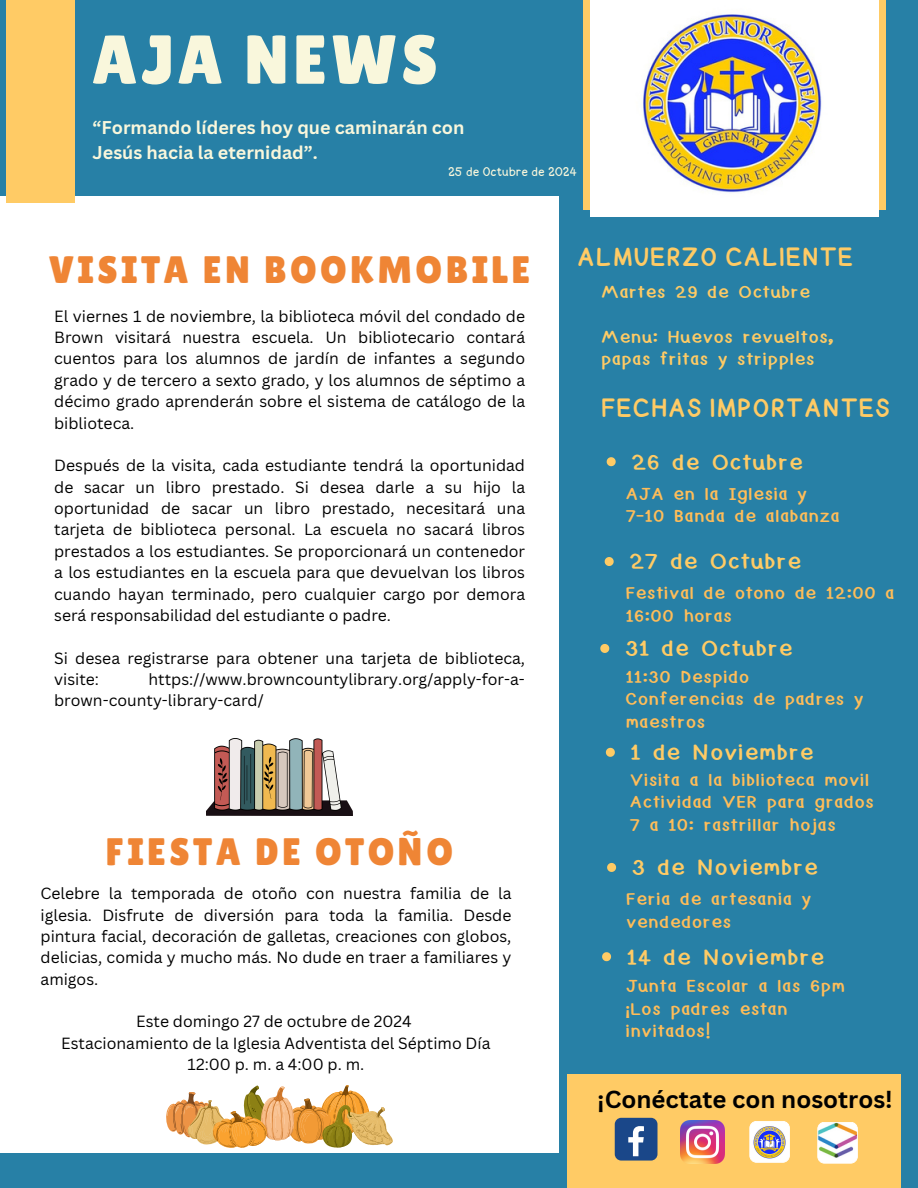
<style>
.page{position:relative;width:918px;height:1188px;background:#fff}
.page>*{position:absolute;margin:0;border:0;box-sizing:border-box;transform-origin:0 0}
.t1{font:69.15px "Lilita One";letter-spacing:.06em;color:#f9f7dc}
.t2{font:38.25px "Lilita One";letter-spacing:.09em;color:#ef8535}
.t3{font:700 27px "milktea";color:#ffcb65}
.t4{font:700 24px "Canva Sans";color:#000}
.t5{font:700 21px "smile r";color:#ffcb65}
.t6{font:700 18px/24.8px "Canva Sans";color:#f9f7dc}
.t7{font:700 16.5px/22.5px "smile r";color:#ffbd59}
.t8{font:700 16.5px/22.5px "smile r";color:#ffcb65}
.t9{font:15.75px/21.3px "Canva Sans";color:#000;text-align:justify}
.t10{font:13.2px "milktea";color:#f9f7dc}
.s1{font-family:"Noto Sans"}
</style>
<div class="page">
<div style="left:0;top:1153px;width:896px;height:35px;background:#2780a6"></div>
<div style="left:560px;top:196px;width:358px;height:992px;background:#2780a6"></div>
<div style="left:0;top:0;width:918px;height:196px;background:#2780a6"></div>
<div style="left:584px;top:0;width:302px;height:209px;background:#ffcb65"></div>
<div style="left:567px;top:1074px;width:333px;height:114px;background:#ffcb65"></div>
<div style="left:615px;top:1118px;width:43px;height:43px;background:#1a4789;border-radius:6px"></div>
<svg style="left:628px;top:1126px;width:16px;height:30px"></svg>
<img style="left:680px;top:1120px;width:44px;height:44px">
<svg style="left:749px;top:1121px;width:41px;height:42px;background:#cdc8c7"></svg>
<img style="left:591px;top:0;width:288px;height:217px">
<svg style="left:817px;top:1122px;width:41px;height:42px;background:#dcdbd6"></svg>
<div style="left:6px;top:0;width:69px;height:202px;background:#ffcb65"></div>
<img style="left:206px;top:739px;width:146px;height:76px">
<svg style="left:166px;top:1085px;width:227px;height:63px"></svg>
<svg style="left:607px;top:457px;width:9px;height:9px"></svg>
<svg style="left:600px;top:644px;width:9px;height:9px"></svg>
<svg style="left:607px;top:863px;width:9px;height:9px"></svg>
<svg style="left:602px;top:952px;width:9px;height:9px"></svg>
<svg style="left:606px;top:748px;width:9px;height:9px"></svg>
<svg style="left:605px;top:557px;width:9px;height:9px"></svg>
<h6 class="t1" style="left:92px;top:20px;width:348px">AJA NEWS</h6>
<p class="t6" style="left:93px;top:115px;width:373px">“Formando líderes hoy que caminarán con<br>Jesús hacia la eternidad”.</p>
<h3 class="t10" style="left:448px;top:159px;width:130px">25 de Octubre de 2024</h3>
<h4 class="t2" style="left:49px;top:248px;width:483px">VISITA EN BOOKMOBILE</h4>
<p class="t9" style="left:54px;top:305px;width:472px">El viernes 1 de noviembre, la biblioteca móvil del condado de Brown visitará nuestra escuela. Un bibliotecario contará cuentos para los alumnos de jardín de infantes a segundo grado y de tercero a sexto grado, y los alumnos de séptimo a décimo grado aprenderán sobre el sistema de catálogo de la biblioteca.</p>
<p class="t9" style="left:54px;top:455px;width:472px">Después de la visita, cada estudiante tendrá la oportunidad de sacar un libro prestado. Si desea darle a su hijo la oportunidad de sacar un libro prestado, necesitará una tarjeta de biblioteca personal. La escuela no sacará libros prestados a los estudiantes. Se proporcionará un contenedor a los estudiantes en la escuela para que devuelvan los libros cuando hayan terminado, pero cualquier cargo por demora será responsabilidad del estudiante o padre.</p>
<p class="t9" style="left:54px;top:647px;width:472px">Si desea registrarse para obtener una tarjeta de biblioteca, visite:</p>
<p class="t9" style="left:54px;top:668px;width:472px;text-indent:94px">https://www.browncountylibrary.org/apply-for-a&shy;brown-county-library-card/</p>
<p class="t2" style="left:106px;top:830px;width:349px">FIESTA DE OTOÑO</p>
<h2 class="t9" style="left:41px;top:882px;width:472px">Celebre la temporada de otoño con nuestra familia de la iglesia. Disfrute de diversión para toda la familia. Desde pintura facial, decoración de galletas, creaciones con globos, delicias, comida y mucho más. No dude en traer a familiares y amigos.</h2>
<p class="t9" style="left:136px;top:1011px;width:277px">Este domingo 27 de octubre de 2024</p>
<p class="t9" style="left:61px;top:1032px;width:431px">Estacionamiento de la Iglesia Adventista del Séptimo Día</p>
<p class="t9" style="left:188px;top:1053px;width:178px">12:00 p. m. a 4:00 p. m.</p>
<p class="t3" style="left:577px;top:231px;width:278px">ALMUERZO CALIENTE</p>
<p class="t8" style="left:601px;top:279px;width:211px">Martes 29 de Octubre</p>
<p class="t8" style="left:601px;top:324px;width:235px">Menú: Huevos revueltos, papas fritas y stripples</p>
<p class="t3" style="left:600px;top:382px;width:292px">FECHAS IMPORTANTES</p>
<p class="t5" style="left:631px;top:443px;width:174px">26 de Octubre</p>
<h6 class="t7" style="left:625px;top:480px;width:184px">AJA en la Iglesia y</h6>
<p class="t7" style="left:625px;top:503px;width:216px">7-10 Banda de alabanza</p>
<p class="t5" style="left:629px;top:542px;width:174px">27 de Octubre</p>
<p class="t7" style="left:625px;top:580px;width:271px">Festival de otoño de 12:00 a<br>16:00 horas</p>
<p class="t5" style="left:625px;top:629px;width:170px">31 de Octubre</p>
<h6 class="t7" style="left:625px;top:664px;width:126px">11:30 Despido</h6>
<p class="t7" style="left:625px;top:686px;width:240px">Conferencias de padres y maestros</p>
<p class="t5" style="left:630px;top:733px;width:185px">1 de Noviembre</p>
<h2 class="t7" style="left:629px;top:767px;width:242px">Visita a la biblioteca móvil</h2>
<p class="t7" style="left:629px;top:789px;width:246px">Actividad VER para grados<br>7 a 10: rastrillar hojas</p>
<p class="t5" style="left:632px;top:848px;width:188px">3 de Noviembre</p>
<p class="t7" style="left:626px;top:886px;width:187px">Feria de artesanía y vendedores</p>
<p class="t5" style="left:627px;top:938px;width:199px">14 de Noviembre</p>
<p class="t7" style="left:625px;top:973px;width:222px">Junta Escolar a las 6pm <span class="s1">¡</span>Los padres están invitados!</p>
<h6 class="t4" style="left:597px;top:1082px;width:297px">¡Conéctate con nosotros!</h6>
</div>
